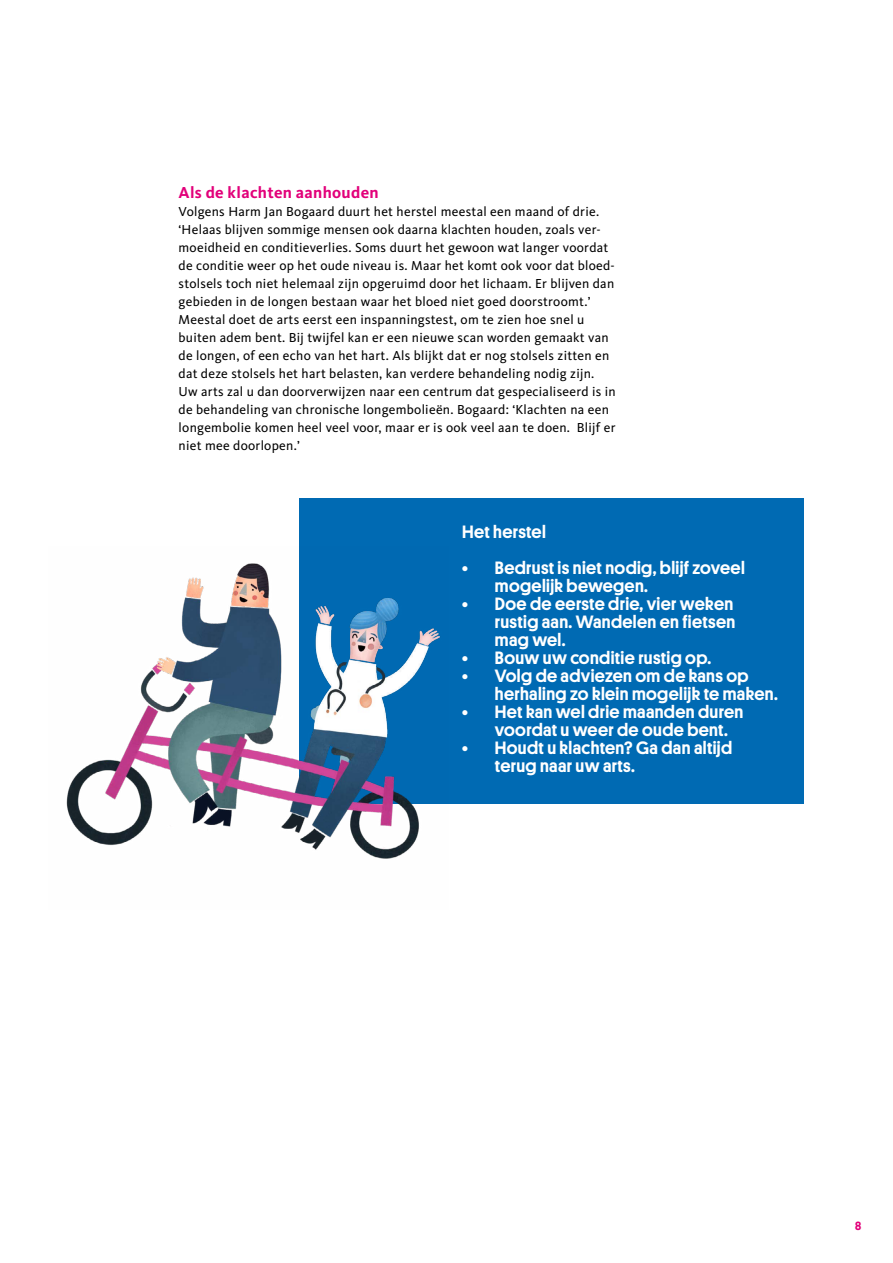
<style>
.page{position:relative;width:893px;height:1263px;background:#fff}
.page>*{position:absolute;margin:0;border:0;box-sizing:border-box;transform-origin:0 0}
.t1{font:500 18px/18px "Platform";letter-spacing:.02em;color:#fff}
.t2{font:700 16.5px "Kievit OT";letter-spacing:.02em;color:#e2007a}
.t3{font:13.5px/18px "Kievit OT";letter-spacing:.02em;color:#000}
.t4{font:500 12px "Platform";color:#e2007a}
</style>
<div class="page">
<div style="left:299px;top:498px;width:505px;height:306px;background:#006ab3"></div>
<img style="left:66px;top:563px;width:374px;height:296px">
<p class="t2" style="left:179px;top:183px;width:202px">Als de klachten aanhouden</p>
<p class="t3" style="left:179px;top:202px;width:439px">Volgens Harm Jan Bogaard duurt het herstel meestal een maand of drie. ‘Helaas blijven sommige mensen ook daarna klachten houden, zoals ver&shy;moeidheid en conditieverlies. Soms duurt het gewoon wat langer voordat de conditie weer op het oude niveau is. Maar het komt ook voor dat bloed&shy;stolsels toch niet helemaal zijn opgeruimd door het lichaam. Er blijven dan gebieden in de longen bestaan waar het bloed niet goed doorstroomt.’ Meestal doet de arts eerst een inspanningstest, om te zien hoe snel u buiten adem bent. Bij twijfel kan er een nieuwe scan worden gemaakt van de longen, of een echo van het hart. Als blijkt dat er nog stolsels zitten en dat deze stolsels het hart belasten, kan verdere behandeling nodig zijn.<br>Uw arts zal u dan doorverwijzen naar een centrum dat gespecialiseerd is in de behandeling van chronische longembolieën. Bogaard: ‘Klachten na een longembolie komen heel veel voor, maar er is ook veel aan te doen. Blijf er niet mee doorlopen.’</p>
<h1 class="t1" style="left:462px;top:522px;width:85px">Het herstel</h1>
<h1 class="t1" style="left:495px;top:558px;width:251px;text-indent:-33px">• Bedrust is niet nodig, blijf zoveel mogelijk bewegen.</h1>
<h1 class="t1" style="left:495px;top:594px;width:242px;text-align:justify;text-indent:-33px">• Doe de eerste drie, vier weken rustig aan. Wandelen en fietsen mag wel.</h1>
<h1 class="t1" style="left:462px;top:648px;width:251px">• Bouw uw conditie rustig op.</h1>
<h1 class="t1" style="left:495px;top:666px;width:284px;text-indent:-33px">• Volg de adviezen om de kans op herhaling zo klein mogelijk te maken.</h1>
<h1 class="t1" style="left:495px;top:702px;width:250px;text-indent:-33px">• Het kan wel drie maanden duren voordat u weer de oude bent.</h1>
<h1 class="t1" style="left:495px;top:738px;width:239px;text-indent:-33px">• Houdt u klachten? Ga dan altijd terug naar uw arts.</h1>
<p class="t4" style="left:855px;top:1217px;width:8px">8</p>
</div>
